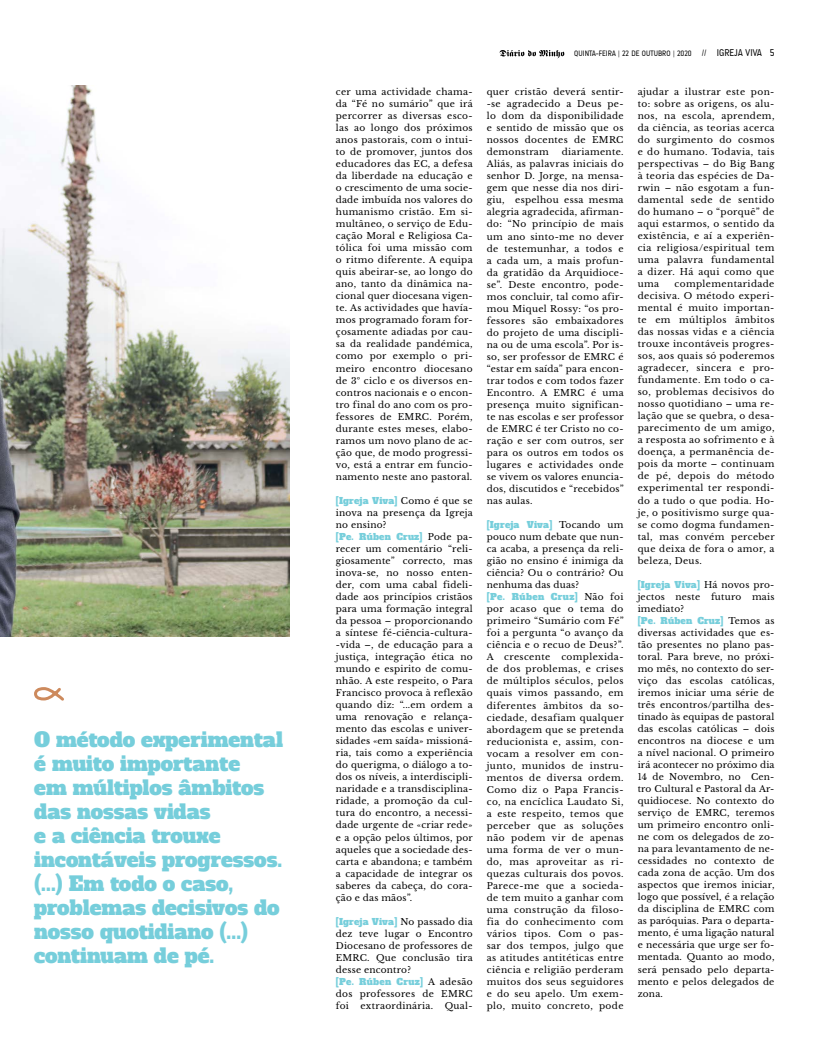
<style>
.page{position:relative;width:817px;height:1049px;background:#fff}
.page>*{position:absolute;margin:0;border:0;box-sizing:border-box;transform-origin:0 0}
.t1{font:20px/24px "Alfa Slab One";color:#76cedb}
.t2{font:9px/12px "Libre Baskerville";letter-spacing:.025em;color:#000;text-align:justify}
.t3{font:9px "Alfa Slab One";letter-spacing:.025em;color:#76cedb}
.t4{font:9px "Alfa Slab One";letter-spacing:.045em;color:#76cedb}
.t5{font:8px "A Udimat";color:#000}
.s1{font-family:"Libre Baskerville";color:#000}
.s2{font-size:10px}
</style>
<div class="page">
<svg style="left:499px;top:50px;width:65px;height:8px"></svg>
<img style="left:0;top:86px;width:290px;height:550px">
<svg style="left:34px;top:687px;width:30px;height:14px"></svg>
<h1 class="t1" style="left:34px;top:727px;width:250px">O método experimental é muito importante<br>em múltiplos âmbitos das nossas vidas<br>e a ciência trouxe incontáveis progressos. (...) Em todo o caso, problemas decisivos do nosso quotidiano (...) continuam de pé.</h1>
<p class="t2" style="left:336px;top:86px;width:138px">cer uma actividade chama&shy;da “Fé no sumário” que irá percorrer as diversas esco&shy;las ao longo dos próximos anos pastorais, com o intui&shy;to de promover, juntos dos educadores das EC, a defesa da liberdade na educação e o crescimento de uma socie&shy;dade imbuída nos valores do humanismo cristão. Em si&shy;multâneo, o serviço de Edu&shy;cação Moral e Religiosa Ca&shy;tólica foi uma missão com o ritmo diferente. A equipa quis abeirar-se, ao longo do ano, tanto da dinâmica na&shy;cional quer diocesana vigen&shy;te. As actividades que havía&shy;mos programado foram for&shy;çosamente adiadas por cau&shy;sa da realidade pandémica, como por exemplo o pri&shy;meiro encontro diocesano de 3º ciclo e os diversos en&shy;contros nacionais e o encon&shy;tro final do ano com os pro&shy;fessores de EMRC. Porém, durante estes meses, elabo&shy;ramos um novo plano de ac&shy;ção que, de modo progressi&shy;vo, está a entrar em funcio&shy;namento neste ano pastoral.</p>
<p class="t3" style="left:336px;top:494px;width:138px">[Igreja Viva] <span class="s1">Como é que se</span></p>
<p class="t2" style="left:336px;top:507px;width:138px">inova na presença da Igreja no ensino?</p>
<p class="t3" style="left:336px;top:530px;width:138px">[Pe. Rúben Cruz] <span class="s1">Pode pa-</span></p>
<p class="t2" style="left:336px;top:543px;width:138px">recer um comentário “reli&shy;giosamente” correcto, mas inova-se, no nosso enten&shy;der, com uma cabal fideli&shy;dade aos princípios cristãos para uma formação integral da pessoa – proporcionando a síntese fé-ciência-cultura--vida –, de educação para a justiça, integração ética no mundo e espirito de comu&shy;nhão. A este respeito, o Para Francisco provoca à reflexão quando diz: “...em ordem a uma renovação e relança&shy;mento das escolas e univer&shy;sidades «em saída» missioná&shy;ria, tais como a experiência do querigma, o diálogo a to&shy;dos os níveis, a interdiscipli&shy;naridade e a transdisciplina&shy;ridade, a promoção da cul&shy;tura do encontro, a necessi&shy;dade urgente de «criar rede» e a opção pelos últimos, por aqueles que a sociedade des&shy;carta e abandona; e também a capacidade de integrar os saberes da cabeça, do cora&shy;ção e das mãos”.</p>
<p class="t3" style="left:336px;top:915px;width:138px">[Igreja Viva] <span class="s1">No passado dia</span></p>
<p class="t2" style="left:336px;top:927px;width:138px">dez teve lugar o Encontro Diocesano de professores de EMRC. Que conclusão tira desse encontro?</p>
<p class="t3" style="left:336px;top:975px;width:138px">[Pe. Rúben Cruz] <span class="s1">A adesão</span></p>
<p class="t2" style="left:336px;top:987px;width:138px">dos professores de EMRC foi</p>
<p class="t2" style="left:360px;top:1000px;width:74px">extraordinária.</p>
<p class="t2" style="left:444px;top:1000px;width:29px">Qual-</p>
<p class="t5" style="left:574px;top:49px;width:202px">QUINTA-FEIRA | 22 DE OUTUBRO | 2020 // <span class="s2">IGREJA VIVA 5</span></p>
<p class="t2" style="left:637px;top:85px;width:138px">ajudar a ilustrar este pon&shy;to: sobre as origens, os alu&shy;nos, na escola, aprendem, da ciência, as teorias acerca do surgimento do cosmos e do humano. Todavia, tais perspectivas – do Big Bang à teoria das espécies de Da&shy;rwin – não esgotam a fun&shy;damental sede de sentido do humano – o “porquê” de aqui estarmos, o sentido da existência, e aí a experiên&shy;cia religiosa/espiritual tem uma palavra fundamental a dizer. Há aqui como que uma</p>
<p class="t2" style="left:486px;top:86px;width:138px">quer cristão deverá sentir--se agradecido a Deus pe&shy;lo dom da disponibilidade e sentido de missão que os nossos docentes de EMRC demonstram</p>
<p class="t2" style="left:486px;top:146px;width:138px;text-indent:75px">diariamente.<br>Aliás, as palavras iniciais do senhor D. Jorge, na mensa&shy;gem que nesse dia nos diri&shy;giu, espelhou essa mesma alegria agradecida, afirman&shy;do: “No princípio de mais um ano sinto-me no dever de testemunhar, a todos e a cada um, a mais profun&shy;da gratidão da Arquidioce&shy;se”. Deste encontro, pode&shy;mos concluir, tal como afir&shy;mou Miquel Rossy: “os pro&shy;fessores são embaixadores do projeto de uma discipli&shy;na ou de uma escola”. Por is&shy;so, ser professor de EMRC é “estar em saída” para encon&shy;trar todos e com todos fazer Encontro. A EMRC é uma presença muito significan&shy;te nas escolas e ser professor de EMRC é ter Cristo no co&shy;ração e ser com outros, ser para os outros em todos os lugares e actividades onde se vivem os valores enuncia&shy;dos, discutidos e “recebidos” nas aulas.</p>
<p class="t3" style="left:486px;top:519px;width:138px">[Igreja Viva] <span class="s1">Tocando um</span></p>
<p class="t2" style="left:486px;top:531px;width:138px">pouco num debate que nun&shy;ca acaba, a presença da reli&shy;gião no ensino é inimiga da ciência? Ou o contrário? Ou nenhuma das duas?</p>
<p class="t4" style="left:486px;top:591px;width:138px">[Pe. Rúben Cruz] <span class="s1">Não foi</span></p>
<p class="t2" style="left:486px;top:603px;width:138px">por acaso que o tema do primeiro “Sumário com Fé” foi a pergunta “o avanço da ciência e o recuo de Deus?”.<br>A crescente complexida&shy;de dos problemas, e crises de múltiplos séculos, pelos quais vimos passando, em diferentes âmbitos da so&shy;ciedade, desafiam qualquer abordagem que se pretenda reducionista e, assim, con&shy;vocam a resolver em con&shy;junto, munidos de instru&shy;mentos de diversa ordem.<br>Como diz o Papa Francis&shy;co, na encíclica Laudato Si, a este respeito, temos que perceber que as soluções não podem vir de apenas uma forma de ver o mun&shy;do, mas aproveitar as ri&shy;quezas culturais dos povos.<br>Parece-me que a socieda&shy;de tem muito a ganhar com uma construção da filoso&shy;fia do conhecimento com vários tipos. Com o pas&shy;sar dos tempos, julgo que as atitudes antitéticas entre ciência e religião perderam muitos dos seus seguidores e do seu apelo. Um exem&shy;plo, muito concreto, pode</p>
<p class="t2" style="left:637px;top:278px;width:138px;text-indent:37px">complementaridade decisiva. O método experi&shy;mental é muito importan&shy;te em múltiplos âmbitos das nossas vidas e a ciência trouxe incontáveis progres&shy;sos, aos quais só poderemos agradecer, sincera e pro&shy;fundamente. Em todo o ca&shy;so, problemas decisivos do nosso quotidiano – uma re&shy;lação que se quebra, o desa&shy;parecimento de um amigo, a resposta ao sofrimento e à doença, a permanência de&shy;pois da morte – continuam de pé, depois do método experimental ter respondi&shy;do a tudo o que podia. Ho&shy;je, o positivismo surge qua&shy;se como dogma fundamen&shy;tal, mas convém perceber que deixa de fora o amor, a beleza, Deus.</p>
<p class="t3" style="left:637px;top:578px;width:138px">[Igreja Viva] <span class="s1">Há novos pro-</span></p>
<p class="t2" style="left:637px;top:590px;width:138px">jectos neste futuro mais imediato?</p>
<p class="t3" style="left:637px;top:614px;width:138px">[Pe. Rúben Cruz] <span class="s1">Temos as</span></p>
<p class="t2" style="left:637px;top:626px;width:138px">diversas actividades que es&shy;tão presentes no plano pas&shy;toral. Para breve, no próxi&shy;mo mês, no contexto do ser&shy;viço das escolas católicas, iremos iniciar uma série de três encontros/partilha des&shy;tinado às equipas de pastoral das escolas católicas – dois encontros na diocese e um a nível nacional. O primeiro irá acontecer no próximo dia 14 de Novembro, no Cen&shy;tro Cultural e Pastoral da Ar&shy;quidiocese. No contexto do serviço de EMRC, teremos um primeiro encontro onli&shy;ne com os delegados de zo&shy;na para levantamento de ne&shy;cessidades no contexto de cada zona de acção. Um dos aspectos que iremos iniciar, logo que possível, é a relação da disciplina de EMRC com as paróquias. Para o departa&shy;mento, é uma ligação natural e necessária que urge ser fo&shy;mentada. Quanto ao modo, será pensado pelo departa&shy;mento e pelos delegados de zona.</p>
</div>
